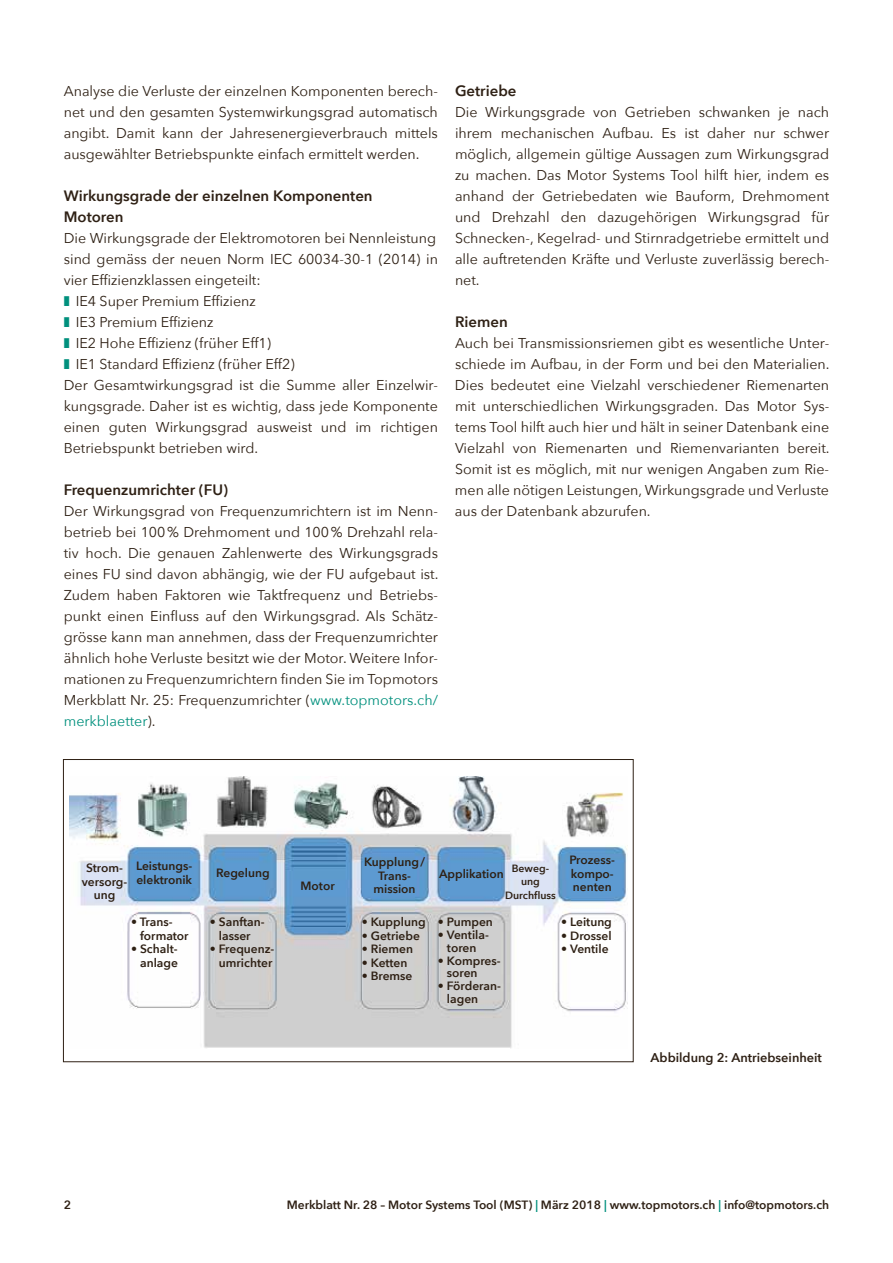
<style>
.page{position:relative;width:893px;height:1263px;background:#fff}
.page>*{position:absolute;margin:0;border:0;box-sizing:border-box;transform-origin:0 0}
.t1{font:600 15px/21px "Avenir Next";color:#2e2014}
.t2{font:14.25px/21px "Avenir Next";color:#2e2014;text-align:justify}
.t3{font:600 12.75px "Avenir Next";color:#2e2014}
.t4{font:600 12px/13.5px "Avenir Next";color:#2e2014;text-align:center}
.t5{font:600 10.5px/13.5px "Avenir Next";color:#2e2014;text-align:center}
.s1{color:#00907d}
</style>
<div class="page">
<img style="left:70px;top:776px;width:558px;height:272px">
<div style="left:63px;top:759px;width:571px;height:303px;border:1px solid #2e2014"></div>
<p class="t2" style="left:64px;top:80px;width:376px">Analyse die Verluste der einzelnen Komponenten berech&shy;net und den gesamten Systemwirkungsgrad automatisch angibt. Damit kann der Jahresenergieverbrauch mittels ausgewählter Betriebspunkte einfach ermittelt werden.</p>
<p class="t1" style="left:64px;top:185px;width:310px">Wirkungsgrade der einzelnen Komponenten<br>Motoren</p>
<p class="t2" style="left:64px;top:227px;width:374px">Die Wirkungsgrade der Elektromotoren bei Nennleistung</p>
<p class="t2" style="left:64px;top:248px;width:376px">sind gemäss der neuen Norm IEC 60034-30-1 (2014) in</p>
<p class="t2" style="left:64px;top:269px;width:198px">vier Effizienzklassen eingeteilt:</p>
<p class="t2" style="left:76px;top:290px;width:182px">IE4 Super Premium Effizienz</p>
<p class="t2" style="left:76px;top:311px;width:139px">IE3 Premium Effizienz</p>
<p class="t2" style="left:76px;top:332px;width:197px">IE2 Hohe Effizienz (früher Eff1)</p>
<p class="t2" style="left:76px;top:353px;width:220px">IE1 Standard Effizienz (früher Eff2)</p>
<p class="t2" style="left:64px;top:374px;width:376px">Der Gesamtwirkungsgrad ist die Summe aller Einzelwir-</p>
<p class="t2" style="left:64px;top:395px;width:376px">kungsgrade. Daher ist es wichtig, dass jede Komponente</p>
<p class="t2" style="left:64px;top:416px;width:376px">einen guten Wirkungsgrad ausweist und im richtigen</p>
<p class="t2" style="left:64px;top:437px;width:196px">Betriebspunkt betrieben wird.</p>
<p class="t1" style="left:64px;top:479px;width:166px">Frequenzumrichter (FU)</p>
<p class="t2" style="left:64px;top:500px;width:376px">Der Wirkungsgrad von Frequenzumrichtern ist im Nenn&shy;betrieb bei 100% Drehmoment und 100% Drehzahl rela&shy;tiv hoch. Die genauen Zahlenwerte des Wirkungsgrads eines FU sind davon abhängig, wie der FU aufgebaut ist.<br>Zudem haben Faktoren wie Taktfrequenz und Betriebs&shy;punkt einen Einfluss auf den Wirkungsgrad. Als Schätz&shy;grösse kann man annehmen, dass der Frequenzumrichter ähnlich hohe Verluste besitzt wie der Motor. Weitere Infor&shy;mationen zu Frequenzumrichtern finden Sie im Topmotors Merkblatt Nr. 25: Frequenzumrichter (<span class="s1">www.topmotors.ch/ merkblaetter</span>).</p>
<p class="t1" style="left:455px;top:80px;width:63px">Getriebe</p>
<p class="t2" style="left:455px;top:101px;width:376px">Die Wirkungsgrade von Getrieben schwanken je nach ihrem mechanischen Aufbau. Es ist daher nur schwer möglich, allgemein gültige Aussagen zum Wirkungsgrad zu machen. Das Motor Systems Tool hilft hier, indem es anhand der Getriebedaten wie Bauform, Drehmoment und Drehzahl den dazugehörigen Wirkungsgrad für Schnecken-, Kegelrad- und Stirnradgetriebe ermittelt und alle auftretenden Kräfte und Verluste zuverlässig berech&shy;net.</p>
<p class="t1" style="left:455px;top:311px;width:54px">Riemen</p>
<p class="t2" style="left:455px;top:332px;width:376px">Auch bei Transmissionsriemen gibt es wesentliche Unter&shy;schiede im Aufbau, in der Form und bei den Materialien.<br>Dies bedeutet eine Vielzahl verschiedener Riemenarten mit unterschiedlichen Wirkungsgraden. Das Motor Sys&shy;tems Tool hilft auch hier und hält in seiner Datenbank eine Vielzahl von Riemenarten und Riemenvarianten bereit.<br>Somit ist es möglich, mit nur wenigen Angaben zum Rie&shy;men alle nötigen Leistungen, Wirkungsgrade und Verluste aus der Datenbank abzurufen.</p>
<p class="t4" style="left:82px;top:861px;width:47px">Strom&shy;versorg&shy;ung</p>
<p class="t4" style="left:136px;top:859px;width:58px;text-align:left">Leistungs&shy;elektronik</p>
<p class="t4" style="left:140px;top:915px;width:50px;text-align:left;text-indent:-9px">• Trans&shy;formator</p>
<p class="t4" style="left:131px;top:942px;width:48px;text-align:right">• Schalt&shy;anlage</p>
<p class="t4" style="left:216px;top:866px;width:55px">Regelung</p>
<p class="t4" style="left:210px;top:915px;width:56px">• Sanftan&shy;lasser</p>
<p class="t4" style="left:210px;top:942px;width:66px">• Frequenz&shy;umrichter</p>
<p class="t4" style="left:301px;top:878px;width:36px">Motor</p>
<p class="t4" style="left:364px;top:855px;width:63px">Kupplung/<br>Trans&shy;mission</p>
<p class="t4" style="left:362px;top:915px;width:65px">• Kupplung</p>
<p class="t4" style="left:362px;top:928px;width:60px">• Getriebe</p>
<p class="t4" style="left:362px;top:942px;width:53px">• Riemen</p>
<p class="t4" style="left:362px;top:955px;width:47px">• Ketten</p>
<p class="t4" style="left:362px;top:969px;width:52px">• Bremse</p>
<p class="t5" style="left:505px;top:861px;width:52px">Beweg&shy;ung<br>Durchfluss</p>
<p class="t4" style="left:570px;top:853px;width:47px;text-align:justify">Prozess&shy;kompo&shy;nenten</p>
<p class="t4" style="left:561px;top:915px;width:52px">• Leitung</p>
<p class="t4" style="left:561px;top:928px;width:52px">• Drossel</p>
<p class="t4" style="left:561px;top:942px;width:49px">• Ventile</p>
<p class="t4" style="left:439px;top:866px;width:66px">Applikation</p>
<p class="t4" style="left:438px;top:915px;width:56px">• Pumpen</p>
<p class="t4" style="left:438px;top:928px;width:52px;line-height:12.8px">• Ventila&shy;toren</p>
<p class="t4" style="left:447px;top:954px;width:55px;line-height:12.8px;text-align:left;text-indent:-9px">• Kompres&shy;soren</p>
<p class="t4" style="left:447px;top:979px;width:55px;line-height:12.8px;text-align:left;text-indent:-9px">• Förderan&shy;lagen</p>
<p class="t3" style="left:651px;top:1047px;width:173px">Abbildung 2: Antriebseinheit</p>
<p class="t4" style="left:64px;top:1197px;width:9px">2</p>
<p class="t4" style="left:287px;top:1197px;width:544px">Merkblatt Nr. 28 – Motor Systems Tool (MST) <span class="s1">|</span> März 2018 <span class="s1">|</span> www.topmotors.ch <span class="s1">|</span> info@topmotors.ch</p>
</div>
